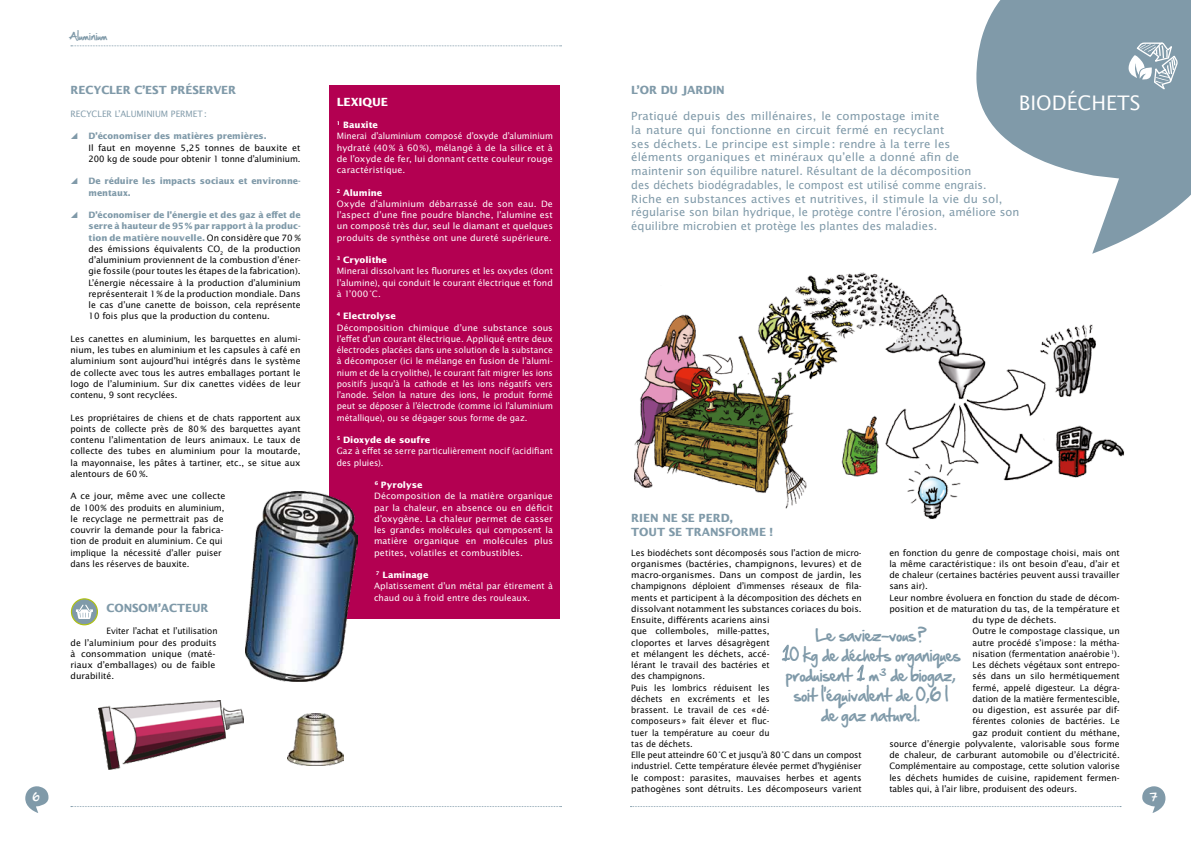
<style>
.page{position:relative;width:1191px;height:842px;background:#fff}
.page>*{position:absolute;margin:0;border:0;box-sizing:border-box;transform-origin:0 0}
.t1{font:20px "Lucida Sans";color:#fff}
.t2{font:15px/20px "Hand Of Sean";color:#809aa9;text-align:center}
.t3{font:11.2px/13.7px "Lucida Sans";letter-spacing:.005em;color:#809aa9}
.t4{font:700 11.2px/13.7px "Lucida Sans";letter-spacing:-.005em;color:#809aa9}
.t5{font:700 11.2px "Lucida Sans";color:#fff}
.t6{font:9.2px "Hand Of Sean";color:#809aa9}
.t7{font:9.2px "Hand Of Sean";color:#fff}
.t8{font:8.8px/11.3px "Lucida Sans";color:#000;text-align:justify}
.t9{font:8.8px/11.3px "Lucida Sans";letter-spacing:.005em;color:#fff}
.t10{font:8.8px/11.2px "Lucida Sans";color:#000;scale:.96 1}
.t11{font:700 8.8px/11.3px "Lucida Sans";color:#809aa9}
.t12{font:8.8px "Lucida Sans";color:#809aa9}
.s1{font-weight:700;color:#809aa9}
.s2{font-weight:700}
.s3{font-family:"Ellianarelle's Path";font-size:17.5px}
</style>
<div class="page">
<svg style="left:71px;top:806px;width:490px;height:1px"></svg>
<svg style="left:71px;top:45px;width:490px;height:1px"></svg>
<svg style="left:630px;top:806px;width:491px;height:1px"></svg>
<svg style="left:25px;top:786px;width:23px;height:27px"></svg>
<svg style="left:1142px;top:786px;width:23px;height:27px"></svg>
<div style="left:330px;top:85px;width:230px;height:533px;background:#b30051"></div>
<svg style="left:71px;top:599px;width:26px;height:26px"></svg>
<div style="left:71px;top:598px;width:27px;height:27px;border:1px solid #afc112;border-radius:50%"></div>
<svg style="left:76px;top:605px;width:17px;height:14px"></svg>
<svg style="left:976px;top:0;width:215px;height:254px;fill:#809aa9"></svg>
<svg style="left:1127px;top:41px;width:51px;height:51px"></svg>
<img style="left:634px;top:272px;width:491px;height:247px">
<svg style="left:782px;top:645px;width:8px;height:16px"></svg>
<svg style="left:856px;top:665px;width:8px;height:16px"></svg>
<img style="left:245px;top:491px;width:112px;height:191px">
<img style="left:288px;top:713px;width:55px;height:53px">
<img style="left:98px;top:701px;width:145px;height:68px">
<p class="t6" style="left:70px;top:28px;width:39px">Aluminium</p>
<p class="t4" style="left:70px;top:83px;width:167px">Recycler c’est préserver</p>
<p class="t12" style="left:70px;top:108px;width:6px">Rec</p>
<p class="t12" style="left:86px;top:108px;width:41px">ycle r l’alum</p>
<p class="t12" style="left:144px;top:108px;width:47px">inium permet</p>
<p class="t12" style="left:204px;top:108px;width:4px">:</p>
<p class="t11" style="left:88px;top:130px;width:180px">D’économiser des matières premières.</p>
<p class="t8" style="left:70px;top:142px;width:232px;text-align:right">I l faut en moyenne 5,25 tonnes de bauxite et<br>200 kg de soude pour obtenir 1 tonne d’aluminium.</p>
<p class="t11" style="left:88px;top:175px;width:213px">De réduire les impacts sociaux et environne&shy;mentaux.</p>
<p class="t8" style="left:88px;top:209px;width:214px"><span class="s1">D’économiser de l’énergie et des gaz à effet de serre à hauteur de 95% par rapport à la produc&shy;tion de matière nouvelle.</span> On considère que 70 % des émissions équivalents CO<sub>2</sub> de la production d’aluminium proviennent de la combustion d’éner&shy;gie fossile (pour toutes les étapes de la fabrication).<br>L’énergie nécessaire à la production d’aluminium représenterait 1% de la production mondiale. Dans le cas d’une canette de boisson, cela représente 10 fois plus que la production du contenu.</p>
<p class="t8" style="left:70px;top:333px;width:232px">Les canettes en aluminium, les barquettes en alumi&shy;nium, les tubes en aluminium et les capsules à café en aluminium sont aujourd’hui intégrés dans le système de collecte avec tous les autres emballages portant le logo de l’aluminium. Sur dix canettes vidées de leur contenu, 9 sont recyclées.</p>
<p class="t8" style="left:70px;top:411px;width:232px">Les propriétaires de chiens et de chats rapportent aux points de collecte près de 80 % des barquettes ayant contenu l’alimentation de leurs animaux. Le taux de collecte des tubes en aluminium pour la moutarde, la mayonnaise, les pâtes à tartiner, etc., se situe aux alentours de 60 %.</p>
<p class="t8" style="left:70px;top:490px;width:157px;text-align:left">A ce jour, même avec une collecte de 100% des produits en aluminium, le recyclage ne permettrait pas de couvrir la demande pour la fabrica&shy;tion de produit en aluminium. Ce qui implique la nécessité d’aller puiser dans les réserves de bauxite.</p>
<p class="t4" style="left:70px;top:601px;width:19px">Co</p>
<p class="t4" style="left:124px;top:601px;width:86px">nsom’acteur</p>
<p class="t10" style="left:70px;top:625px;width:155px;text-indent:36px">Eviter l’achat et l’utilisation de l’aluminium pour des produits à consommation unique (maté&shy;riaux d’emballages) ou de faible durabilité.</p>
<p class="t4" style="left:631px;top:83px;width:95px">L’or du jardin</p>
<p class="t3" style="left:631px;top:109px;width:390px">Pratiqué depuis des millénaires, le compostage imite<br>la nature qui fonctionne en circuit fermé en recyclant<br>ses déchets. Le principe est simple: rendre à la terre les<br>éléments organiques et minéraux qu’elle a donné afin de<br>maintenir son équilibre naturel. Résultant de la décomposition<br>des déchets biodégradables, le compost est utilisé comme engrais.<br>Riche en substances actives et nutritives, il stimule la vie du sol, régularise son bilan hydrique, le protège contre l’érosion, améliore son équilibre microbien et protège les plantes des maladies.</p>
<h1 class="t1" style="left:1019px;top:91px;width:99px">biodéchets</h1>
<p class="t5" style="left:337px;top:95px;width:7px">LEXI</p>
<p class="t5" style="left:362px;top:95px;width:18px">QUE</p>
<p class="t9" style="left:337px;top:119px;width:218px"><sup>1</sup> <span class="s2">Bauxite<br></span>Minerai d’aluminium composé d’oxyde d’aluminium hydraté (40% à 60%), mélangé à de la silice et à de l’oxyde de fer, lui donnant cette couleur rouge caractéristique.</p>
<p class="t9" style="left:337px;top:186px;width:218px"><sup>2</sup> <span class="s2">Alumine<br></span>Oxyde d’aluminium débarrassé de son eau. De l’aspect d’une fine poudre blanche, l’alumine est un composé très dur, seul le diamant et quelques produits de synthèse ont une dureté supérieure.</p>
<p class="t9" style="left:337px;top:254px;width:218px"><sup>3</sup> <span class="s2">Cryolithe<br></span>Minerai dissolvant les fluorures et les oxydes (dont l’alumine), qui conduit le courant électrique et fond à 1’000°C.</p>
<p class="t9" style="left:337px;top:310px;width:218px"><sup>4</sup> <span class="s2">Electrolyse<br></span>Décomposition chimique d’une substance sous l’effet d’un courant électrique. Appliqué entre deux électrodes placées dans une solution de la substance à décomposer (ici le mélange en fusion de l’alumi&shy;nium et de la cryolithe), le courant fait migrer les ions positifs jusqu’à la cathode et les ions négatifs vers l’anode. Selon la nature des ions, le produit formé peut se déposer à l’électrode (comme ici l’aluminium métallique), ou se dégager sous forme de gaz.</p>
<p class="t9" style="left:337px;top:434px;width:218px"><sup>5</sup> <span class="s2">Dioxyde de soufre<br></span>Gaz à effet se serre particulièrement nocif (acidifiant des pluies).</p>
<p class="t9" style="left:374px;top:479px;width:180px"><sup>6</sup> <span class="s2">Pyrolyse<br></span>Décomposition de la matière organique par la chaleur, en absence ou en déficit d’oxygène. La chaleur permet de casser les grandes molécules qui composent la matière organique en molécules plus petites, volatiles et combustibles.</p>
<p class="t9" style="left:374px;top:569px;width:180px"><sup>7</sup> <span class="s2">Laminage<br></span>Aplatissement d’un métal par étirement à chaud ou à froid entre des rouleaux.</p>
<p class="t4" style="left:631px;top:511px;width:143px">Rien ne se perd,<br>tout se transforme !</p>
<p class="t8" style="left:631px;top:546px;width:232px;text-align:left">Les biodéchets sont décomposés sous l’action de micro&shy;organismes (bactéries, champignons, levures) et de macro-organismes. Dans un compost de jardin, les champignons déploient d’immenses réseaux de fila&shy;ments et participent à la décomposition des déchets en dissolvant notamment les substances coriaces du bois.<br>Ensuite, différents acariens ainsi<br>que collemboles, mille-pattes,<br>cloportes et larves désagrègent<br>et mélangent les déchets, accé-<br>lérant le travail des bactéries et<br>des champignons.<br>Puis les lombrics réduisent les<br>déchets en excréments et les<br>brassent. Le travail de ces «dé-<br>composeurs » fait élever et fluc-<br>tuer la température au coeur du<br>tas de déchets.<br>Elle peut atteindre 60°C et jusqu’à 80°C dans un compost industriel. Cette température élevée permet d’hygiéniser le compost: parasites, mauvaises herbes et agents pathogènes sont détruits. Les décomposeurs varient</p>
<p class="t8" style="left:889px;top:546px;width:232px">en fonction du genre de compostage choisi, mais ont</p>
<p class="t8" style="left:889px;top:558px;width:232px">la même caractéristique: ils ont besoin d’eau, d’air et</p>
<p class="t8" style="left:889px;top:569px;width:232px">de chaleur (certaines bactéries peuvent aussi travailler</p>
<p class="t8" style="left:889px;top:580px;width:40px">sans air).</p>
<p class="t8" style="left:889px;top:591px;width:232px">Leur nombre évoluera en fonction du stade de décom-</p>
<p class="t8" style="left:889px;top:603px;width:232px">position et de maturation du tas, de la température et</p>
<p class="t8" style="left:972px;top:614px;width:85px">du type de déchets.</p>
<p class="t8" style="left:972px;top:625px;width:149px">Outre le compostage classique, un</p>
<p class="t8" style="left:972px;top:636px;width:149px">autre procédé s’impose: la métha-</p>
<p class="t8" style="left:972px;top:648px;width:149px">nisation (fermentation anaérobie <sup>1</sup>).</p>
<p class="t8" style="left:972px;top:659px;width:149px">Les déchets végétaux sont entrepo-</p>
<p class="t8" style="left:972px;top:670px;width:149px">sés dans un silo hermétiquement</p>
<p class="t8" style="left:972px;top:681px;width:149px">fermé, appelé digesteur. La dégra-</p>
<p class="t8" style="left:972px;top:693px;width:149px">dation de la matière fermentescible,</p>
<p class="t8" style="left:972px;top:704px;width:149px">ou digestion, est assurée par dif-</p>
<p class="t8" style="left:972px;top:715px;width:149px">férentes colonies de bactéries. Le</p>
<p class="t8" style="left:972px;top:726px;width:149px">gaz produit contient du méthane,</p>
<p class="t8" style="left:889px;top:738px;width:232px">source d’énergie polyvalente, valorisable sous forme</p>
<p class="t8" style="left:889px;top:749px;width:232px">de chaleur, de carburant automobile ou d’électricité.</p>
<p class="t8" style="left:889px;top:760px;width:232px">Complémentaire au compostage, cette solution valorise</p>
<p class="t8" style="left:889px;top:771px;width:232px">les déchets humides de cuisine, rapidement fermen-</p>
<p class="t8" style="left:889px;top:783px;width:189px">tables qui, à l’air libre, produisent des odeurs.</p>
<h2 class="t2" style="left:781px;top:624px;width:180px">Le saviez-vous?<br><span class="s3">1</span>0 kg de déchets organiques produisent <span class="s3">1</span> m<sup>3</sup> de biogaz, soit l’équivalent de 0,6 l<br>de gaz naturel.</h2>
<p class="t7" style="left:33px;top:789px;width:8px">6</p>
<p class="t7" style="left:1150px;top:789px;width:8px">7</p>
</div>
